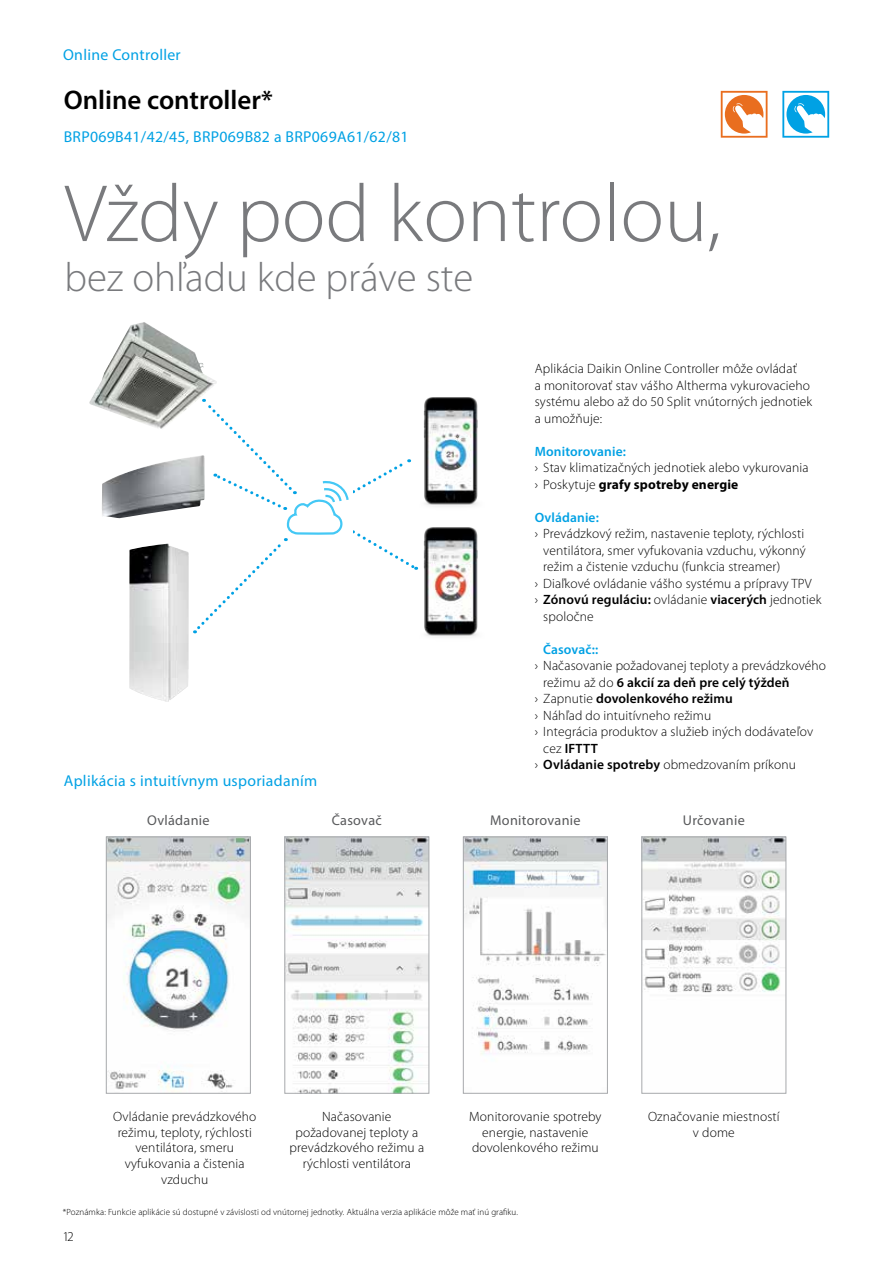
<style>
.page{position:relative;width:893px;height:1263px;background:#fff}
.page>*{position:absolute;margin:0;border:0;box-sizing:border-box;transform-origin:0 0}
.t1{font:300 81.9px "Myriad Pro";color:#797a7d}
.t2{font:300 40.95px "Myriad Pro";color:#797a7d}
.t3{font:600 27px "Myriad Pro";color:#000}
.t4{font:15.75px "Myriad Pro";letter-spacing:.02em;color:#00a1e4}
.t5{font:14.25px "Myriad Pro";letter-spacing:.02em;color:#58595b}
.t6{font:300 13.5px/15.8px "Myriad Pro";letter-spacing:.01em;color:#000;text-align:center}
.t7{font:600 13.5px "Myriad Pro";letter-spacing:.01em;color:#000}
.t8{font:600 13.5px "Myriad Pro";letter-spacing:.01em;color:#00a1e4}
.t9{font:300 9px "Myriad Pro";letter-spacing:.01em;color:#000}
.s1{font-weight:700}
.s2{font-weight:300}
.s3{font-weight:600}
</style>
<div class="page">
<img style="left:108px;top:838px;width:141px;height:254px">
<div style="left:106px;top:836px;width:145px;height:258px;border:1px solid #a7a9ac"></div>
<img style="left:286px;top:838px;width:141px;height:254px">
<div style="left:284px;top:836px;width:145px;height:258px;border:1px solid #a7a9ac"></div>
<img style="left:465px;top:838px;width:141px;height:217px">
<div style="left:463px;top:836px;width:145px;height:258px;border:1px solid #a7a9ac"></div>
<img style="left:643px;top:838px;width:141px;height:155px">
<div style="left:641px;top:836px;width:145px;height:258px;border:1px solid #a7a9ac"></div>
<img style="left:102px;top:457px;width:92px;height:61px">
<img style="left:129px;top:544px;width:60px;height:158px">
<img style="left:424px;top:397px;width:54px;height:110px">
<img style="left:417px;top:527px;width:61px;height:111px">
<svg style="left:782px;top:91px;width:47px;height:47px"></svg>
<svg style="left:721px;top:91px;width:46px;height:47px"></svg>
<img style="left:89px;top:322px;width:119px;height:107px">
<svg style="left:194px;top:398px;width:223px;height:235px"></svg>
<p class="t4" style="left:63px;top:45px;width:119px">Online Controller</p>
<h3 class="t3" style="left:64px;top:83px;width:211px">Online controller*</h3>
<p class="t4" style="left:64px;top:127px;width:346px">BRP069B41/42/45, BRP069B82 a BRP069A61/62/81</p>
<h1 class="t1" style="left:64px;top:169px;width:658px">Vždy pod kontrolou,</h1>
<h2 class="t2" style="left:64px;top:254px;width:410px">bez ohľadu kde práve ste</h2>
<p class="t4" style="left:64px;top:771px;width:255px">Aplikácia s intuitívnym usporiadaním</p>
<p class="t5" style="left:147px;top:811px;width:64px">Ovládanie</p>
<p class="t6" style="left:535px;top:361px;width:279px;line-height:16.5px;text-align:left">Aplikácia Daikin Online Controller môže ovládať<br>a monitorovať stav vášho Altherma vykurovacieho systému alebo až do 50 Split vnútorných jednotiek a umožňuje:</p>
<p class="t8" style="left:535px;top:442px;width:93px">Monitorovanie:</p>
<p class="t6" style="left:535px;top:459px;width:275px;line-height:16.5px;text-align:left">› Stav klimatizačných jednotiek alebo vykurovania › Poskytuje <span class="s1">grafy spotreby energie</span></p>
<p class="t8" style="left:535px;top:508px;width:66px">Ovládanie:</p>
<p class="t6" style="left:535px;top:526px;width:271px">› Prevádzkový režim, nastavenie teploty, rýchlosti</p>
<p class="t6" style="left:543px;top:542px;width:264px">ventilátora, smer vyfukovania vzduchu, výkonný</p>
<p class="t6" style="left:543px;top:559px;width:239px">režim a čistenie vzduchu (funkcia streamer)</p>
<p class="t6" style="left:535px;top:575px;width:279px">› Diaľkové ovládanie vášho systému a prípravy TPV</p>
<p class="t7" style="left:535px;top:591px;width:288px"><span class="s2">›</span> Zónovú reguláciu: <span class="s2">ovládanie</span> viacerých <span class="s2">jednotiek</span></p>
<p class="t6" style="left:543px;top:608px;width:52px">spoločne</p>
<p class="t8" style="left:543px;top:640px;width:56px">Časovač::</p>
<p class="t6" style="left:535px;top:658px;width:293px">› Načasovanie požadovanej teploty a prevádzkového</p>
<p class="t7" style="left:543px;top:673px;width:248px"><span class="s2">režimu až do</span> 6 akcií za deň pre celý týždeň</p>
<p class="t7" style="left:535px;top:690px;width:200px"><span class="s2">› Zapnutie</span> dovolenkového režimu</p>
<p class="t6" style="left:535px;top:707px;width:178px">› Náhľad do intuitívneho režimu</p>
<p class="t6" style="left:535px;top:724px;width:280px">› Integrácia produktov a služieb iných dodávateľov</p>
<p class="t7" style="left:543px;top:739px;width:56px"><span class="s2">cez</span> IFTTT</p>
<p class="t6" style="left:535px;top:757px;width:263px">› <span class="s3">Ovládanie spotreby</span> obmedzovaním príkonu</p>
<p class="t5" style="left:332px;top:811px;width:51px">Časovač</p>
<p class="t5" style="left:490px;top:811px;width:92px">Monitorovanie</p>
<p class="t5" style="left:683px;top:811px;width:63px">Určovanie</p>
<p class="t6" style="left:113px;top:1108px;width:145px">Ovládanie prevádzkového režimu, teploty, rýchlosti ventilátora, smeru vyfukovania a čistenia vzduchu</p>
<p class="t9" style="left:63px;top:1207px;width:456px">*Poznámka: Funkcie aplikácie sú dostupné v závislosti od vnútornej jednotky. Aktuálna verzia aplikácie môže mať inú grafiku.</p>
<p class="t6" style="left:290px;top:1108px;width:136px">Načasovanie požadovanej teploty a prevádzkového režimu a rýchlosti ventilátora</p>
<p class="t6" style="left:469px;top:1108px;width:134px">Monitorovanie spotreby energie, nastavenie dovolenkového režimu</p>
<p class="t6" style="left:648px;top:1108px;width:133px">Označovanie miestností v dome</p>
<p class="t6" style="left:64px;top:1229px;width:11px">12</p>
</div>
